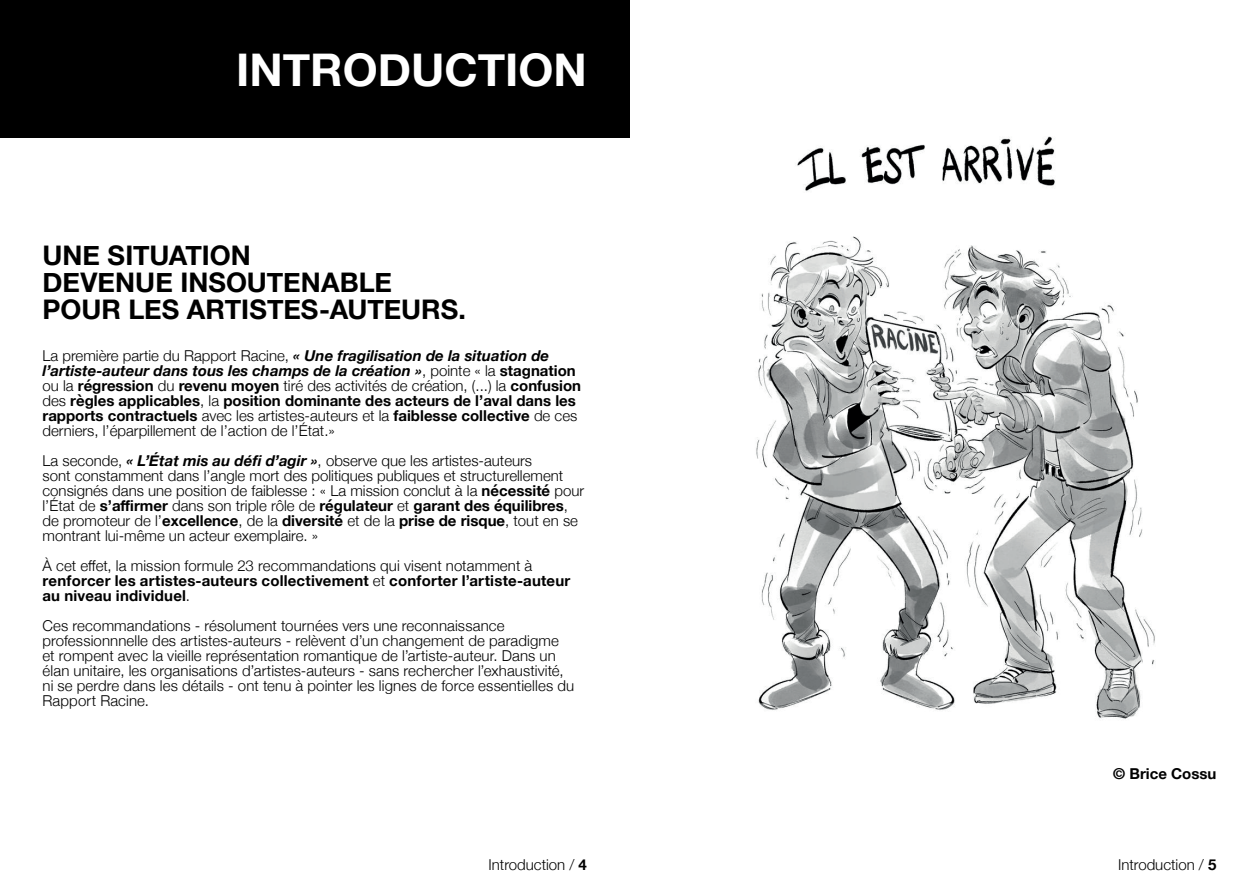
<style>
.page{position:relative;width:1259px;height:893px;background:#fff}
.page>*{position:absolute;margin:0;border:0;box-sizing:border-box;transform-origin:0 0}
.t1{font:700 45px "Helvetica Neue";color:#fff}
.t2{font:700 27px "Helvetica Neue";color:#000}
.t3{font:300 15px/15px "Helvetica Neue";color:#000}
.t4{font:700 15px/15px "Helvetica Neue";letter-spacing:.015em;color:#000}
.s1{font-weight:700;font-style:italic}
.s2{font-weight:700}
.s3{font-weight:300}
</style>
<div class="page">
<div style="left:0;top:0;width:629px;height:138px;background:#000"></div>
<img style="left:756px;top:136px;width:399px;height:583px">
<p class="t1" style="left:236px;top:35px;width:352px">INTRODUCTION</p>
<p class="t2" style="left:43px;top:235px;width:210px">UNE SITUATION</p>
<p class="t2" style="left:43px;top:262px;width:351px">DEVENUE INSOUTENABLE</p>
<p class="t2" style="left:43px;top:289px;width:425px">POUR LES ARTISTES-AUTEURS.</p>
<p class="t3" style="left:43px;top:347px;width:540px">La première partie du Rapport Racine, <span class="s1">« Une fragilisation de la situation de l’artiste-auteur dans tous les champs de la création »</span>, pointe « la <span class="s2">stagnation </span>ou la <span class="s2">régression</span> du <span class="s2">revenu moyen</span> tiré des activités de création, (...) la <span class="s2">confusion </span>des <span class="s2">règles applicables</span>, la <span class="s2">position dominante des acteurs de l’aval dans les rapports contractuels</span> avec les artistes-auteurs et la <span class="s2">faiblesse collective</span> de ces derniers, l’éparpillement de l’action de l’État.»</p>
<p class="t3" style="left:43px;top:452px;width:543px">La seconde, <span class="s1">« L’État mis au défi d’agir »</span>, observe que les artistes-auteurs<br>sont constamment dans l’angle mort des politiques publiques et structurellement consignés dans une position de faiblesse : « La mission conclut à la <span class="s2">nécessité</span> pour l’État de <span class="s2">s’affirmer</span> dans son triple rôle de <span class="s2">régulateur</span> et <span class="s2">garant des équilibres</span>, de promoteur de l’<span class="s2">excellence</span>, de la <span class="s2">diversité</span> et de la <span class="s2">prise de risque</span>, tout en se montrant lui-même un acteur exemplaire. »</p>
<p class="t4" style="left:43px;top:559px;width:529px"><span class="s3">À cet effet, la mission formule 23 recommandations qui visent notamment à </span>renforcer les artistes-auteurs collectivement <span class="s3">et</span> conforter l’artiste-auteur au niveau individuel<span class="s3">.</span></p>
<p class="t3" style="left:43px;top:617px;width:533px">Ces recommandations - résolument tournées vers une reconnaissance professionnnelle des artistes-auteurs - relèvent d’un changement de paradigme et rompent avec la vieille représentation romantique de l’artiste-auteur. Dans un élan unitaire, les organisations d’artistes-auteurs - sans rechercher l’exhaustivité, ni se perdre dans les détails - ont tenu à pointer les lignes de force essentielles du Rapport Racine.</p>
<p class="t3" style="left:488px;top:856px;width:100px">Introduction / <span class="s2">4</span></p>
<p class="t4" style="left:1113px;top:766px;width:105px">© Brice Cossu</p>
<p class="t3" style="left:1118px;top:856px;width:100px">Introduction / <span class="s2">5</span></p>
</div>
